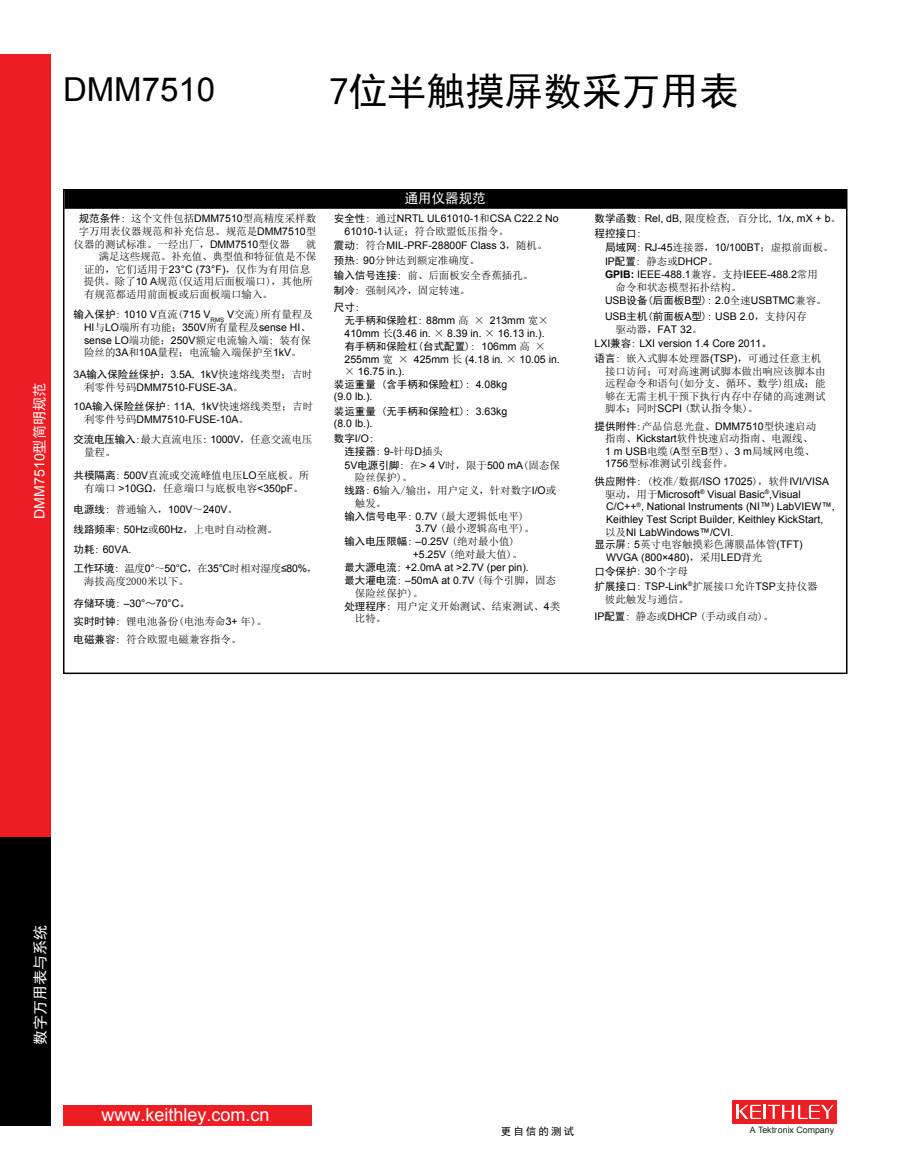
<style>
.page{position:relative;width:918px;height:1175px;background:#fff}
.page>*{position:absolute;margin:0;border:0;box-sizing:border-box;transform-origin:0 0}
.t1{font:39px "Sim Hei";color:#000}
.t2{font:33px "Arial";color:#000}
.t3{font:18px "Arial";color:#fff}
.t4{font:15px "Sim Hei";color:#fff}
.t5{font:14.1px "Arial";color:#fff}
.t6{font:13.5px "Sim Hei";color:#fff}
.t7{font:10.5px/12.6px "Sim Sun";color:#000}
.t8{font:10.5px/12.6px "Arial";color:#000}
.t9{font:10.5px/13.5px "Sim Hei";color:#000}
.t10{font:8.85px "Arial";color:#182321}
.s1{font-family:"Sim Hei"}
.s2{font-family:"Arial"}
.s3{font-family:"Sim Sun"}
.s4{font-weight:700}
</style>
<div class="page">
<div style="left:0;top:54px;width:51px;height:783px;background:#ed1d24"></div>
<div style="left:0;top:837px;width:51px;height:288px;background:#000"></div>
<div style="left:63px;top:1104px;width:249px;height:21px;background:#ed1d24"></div>
<div style="left:732px;top:1100px;width:105px;height:23px;background:#ed1d24"></div>
<hr style="left:763px;top:1104px;width:3px;height:15px;background:#fff">
<svg style="left:737px;top:1104px;width:24px;height:15px"></svg>
<svg style="left:768px;top:1104px;width:65px;height:15px"></svg>
<div style="left:64px;top:189px;width:782px;height:20px;background:#000"></div>
<h2 class="t2" style="left:63px;top:68px;width:154px">DMM7510</h2>
<h1 class="t1" style="left:329px;top:72px;width:411px">7位半触摸屏数采万用表</h1>
<h3 class="t5" style="left:30px;top:519px;width:138px;rotate:-90deg">DMM7510<span class="s1">型简明规范</span></h3>
<p class="t7" style="left:79px;top:212px;width:239px"><span class="s1">规范条件:</span> 这个文件包括<span class="s2">DMM7510</span>型高精度采样数</p>
<p class="t7" style="left:79px;top:225px;width:239px">字万用表仪器规范和补充信息。规范是<span class="s2">DMM7510</span>型</p>
<p class="t7" style="left:74px;top:237px;width:218px">仪器的测试标准。一经出厂，<span class="s2">DMM7510</span>型仪器</p>
<p class="t7" style="left:99px;top:238px;width:219px;line-height:12px;text-align:right">就<br>满足这些规范。补充值、典型值和特征值是不保</p>
<p class="t7" style="left:84px;top:263px;width:231px">证的，它们适用于<span class="s2">23°C (73°F)</span>，仅作为有用信息提供。除了<span class="s2">10 A</span>规范(仅适用后面板端口)，其他所有规范都适用前面板或后面板端口输入。</p>
<p class="t7" style="left:74px;top:308px;width:241px"><span class="s1">输入保护:</span> <span class="s2">1010 V</span>直流(<span class="s2">715 V</span><sub>RMS</sub> <span class="s2">V</span>交流)所有量程及</p>
<p class="t8" style="left:84px;top:321px;width:228px">HI<span class="s3">与</span>LO<span class="s3">端所有功能；</span>350V<span class="s3">所有量程及</span>sense HI<span class="s3">、</span></p>
<p class="t7" style="left:84px;top:333px;width:228px"><span class="s2">sense LO</span>端功能；<span class="s2">250V</span>额定电流输入端; 装有保险丝的<span class="s2">3A</span>和<span class="s2">10A</span>量程；电流输入端保护至<span class="s2">1kV</span>。</p>
<p class="t7" style="left:74px;top:368px;width:241px"><span class="s2">3A</span><span class="s1">输入保险丝保护：</span><span class="s2">3.5A</span>, <span class="s2">1kV</span>快速熔线类型；吉时</p>
<p class="t8" style="left:84px;top:381px;width:161px"><span class="s3">利零件号码</span>DMM7510-FUSE-3A<span class="s3">。</span></p>
<p class="t7" style="left:74px;top:400px;width:241px"><span class="s2">10A</span><span class="s1">输入保险丝保护:</span> <span class="s2">11A</span>, <span class="s2">1kV</span>快速熔线类型；吉时</p>
<p class="t8" style="left:84px;top:412px;width:167px"><span class="s3">利零件号码</span>DMM7510-FUSE-10A<span class="s3">。</span></p>
<p class="t7" style="left:84px;top:433px;width:230px;text-indent:-10px"><span class="s1">交流电压输入:</span>最大直流电压: <span class="s2">1000V</span>，任意交流电压量程。</p>
<p class="t7" style="left:74px;top:469px;width:237px;text-align:center"><span class="s1">共模隔离:</span> <span class="s2">500V</span>直流或交流峰值电压<span class="s2">LO</span>至底板。所有端口 <span class="s2">&gt;10GΩ</span>，任意端口与底板电容<span class="s2">&lt;350pF</span>。</p>
<p class="t8" style="left:74px;top:503px;width:166px"><span class="s1">电源线:</span> <span class="s3">普通输入，</span>100V<span class="s3">～</span>240V<span class="s3">。</span></p>
<p class="t7" style="left:74px;top:523px;width:206px"><span class="s1">线路频率:</span> <span class="s2">50Hz</span>或<span class="s2">60Hz</span>，上电时自动检测。</p>
<p class="t8" style="left:74px;top:539px;width:245px;line-height:19.5px"><span class="s1">功耗:</span> 60VA.<br><span class="s1">工作环境:</span> <span class="s3">温度</span>0°<span class="s3">～</span>50°C<span class="s3">，在</span>35°C<span class="s3">时相对湿度</span>≤80%<span class="s3">，</span></p>
<p class="t7" style="left:84px;top:574px;width:106px">海拔高度2000米以下。</p>
<p class="t8" style="left:74px;top:596px;width:118px"><span class="s1">存储环境:</span> –30°<span class="s1">～</span>70°C<span class="s1">。</span></p>
<p class="t7" style="left:74px;top:612px;width:195px;line-height:18px"><span class="s1">实时时钟:</span> 锂电池备份(电池寿命<span class="s2">3+</span> 年)。<span class="s1">电磁兼容:</span> 符合欧盟电磁兼容指令。</p>
<p class="t6" style="left:405px;top:191px;width:82px">通用仪器规范</p>
<p class="t8" style="left:334px;top:212px;width:226px"><span class="s1">安全性:</span> <span class="s3">通过</span>NRTL UL61010-1<span class="s3">和</span>CSA C22.2 No</p>
<p class="t7" style="left:344px;top:225px;width:166px"><span class="s2">61010-1</span>认证；符合欧盟低压指令。</p>
<p class="t8" style="left:334px;top:239px;width:215px"><span class="s1">震动:</span> <span class="s3">符合</span>MIL-PRF-28800F Class 3<span class="s3">，随机。</span></p>
<p class="t7" style="left:334px;top:253px;width:201px;line-height:15px"><span class="s1">预热:</span> <span class="s2">90</span>分钟达到额定准确度。<br><span class="s1">输入信号连接:</span> 前、后面板安全香蕉插孔。<span class="s1">制冷:</span> 强制风冷，固定转速。</p>
<p class="t9" style="left:334px;top:300px;width:28px">尺寸:</p>
<p class="t8" style="left:344px;top:314px;width:206px"><span class="s1">无手柄和保险杠:</span> 88mm <span class="s3">高 ×</span> 213mm <span class="s3">宽×<br></span>410mm <span class="s3">长</span>(3.46 in. <span class="s3">×</span> 8.39 in. <span class="s3">×</span> 16.13 in.).</p>
<p class="t9" style="left:344px;top:339px;width:203px">有手柄和保险杠(台式配置): <span class="s2">106mm</span> <span class="s3">高 ×</span></p>
<p class="t8" style="left:344px;top:353px;width:217px">255mm <span class="s3">宽 ×</span> 425mm <span class="s3">长</span> (4.18 in. <span class="s3">×</span> 10.05 in. <span class="s3">×</span> 16.75 in.).</p>
<p class="t9" style="left:334px;top:377px;width:175px">装运重量 (含手柄和保险杠): <span class="s2">4.08kg</span></p>
<p class="t8" style="left:334px;top:390px;width:40px">(9.0 lb.).</p>
<p class="t9" style="left:334px;top:404px;width:175px">装运重量 (无手柄和保险杠): <span class="s2">3.63kg</span></p>
<p class="t8" style="left:334px;top:417px;width:40px">(8.0 lb.).</p>
<p class="t9" style="left:344px;top:431px;width:100px;text-indent:-10px">数字<span class="s2">I/O</span>:<br>连接器: <span class="s2">9-</span><span class="s3">针母</span><span class="s2">D</span><span class="s3">插头</span></p>
<p class="t8" style="left:344px;top:458px;width:217px">5V<span class="s1">电源引脚:</span> <span class="s3">在</span>&gt; 4 V<span class="s3">时，限于</span>500 mA<span class="s3">(固态保</span></p>
<p class="t7" style="left:355px;top:471px;width:59px">险丝保护)。</p>
<p class="t7" style="left:344px;top:484px;width:213px"><span class="s1">线路:</span> <span class="s2">6</span>输入/输出，用户定义，针对数字<span class="s2">I/O</span>或</p>
<p class="t7" style="left:355px;top:496px;width:33px">触发。</p>
<p class="t7" style="left:344px;top:509px;width:181px"><span class="s1">输入信号电平:</span> <span class="s2">0.7V</span> (最大逻辑低电平)</p>
<p class="t7" style="left:416px;top:522px;width:121px"><span class="s2">3.7V</span> (最小逻辑高电平)。</p>
<p class="t9" style="left:344px;top:534px;width:172px">输入电压限幅: <span class="s2">–0.25V</span> <span class="s3">(绝对最小值)</span></p>
<p class="t7" style="left:413px;top:547px;width:111px"><span class="s2">+5.25V</span> (绝对最大值)。</p>
<p class="t8" style="left:344px;top:560px;width:213px;line-height:13.5px"><span class="s1">最大源电流:</span> +2.0mA at &gt;2.7V (per pin).<br><span class="s1">最大灌电流:</span> –50mA at 0.7V <span class="s3">(每个引脚，固态</span></p>
<p class="t7" style="left:355px;top:586px;width:70px">保险丝保护)。</p>
<p class="t7" style="left:344px;top:599px;width:217px"><span class="s1">处理程序:</span> 用户定义开始测试、结束测试、<span class="s2">4</span>类</p>
<p class="t7" style="left:355px;top:612px;width:33px">比特。</p>
<p class="t8" style="left:595px;top:213px;width:248px"><span class="s1">数学函数:</span> Rel, dB, <span class="s3">限度检查, 百分比,</span> 1/x, mX + b<span class="s3">。</span></p>
<p class="t9" style="left:595px;top:227px;width:49px">程控接口:</p>
<p class="t8" style="left:605px;top:241px;width:230px;line-height:13.5px"><span class="s1">局域网:</span> RJ-45<span class="s3">连接器，</span>10/100BT<span class="s3">；虚拟前面板。<br></span>IP<span class="s1">配置:</span> <span class="s3">静态或</span>DHCP<span class="s3">。<br></span><span class="s4">GPIB:</span> IEEE-488.1<span class="s3">兼容。支持</span>IEEE-488.2<span class="s3">常用</span></p>
<p class="t7" style="left:616px;top:280px;width:127px">命令和状态模型拓扑结构。</p>
<p class="t8" style="left:605px;top:292px;width:223px;line-height:16.5px">USB<span class="s1">设备(后面板</span>B<span class="s1">型):</span> 2.0<span class="s3">全速</span>USBTMC<span class="s3">兼容。<br></span>USB<span class="s1">主机(前面板</span>A<span class="s1">型):</span> USB 2.0<span class="s3">，支持闪存</span></p>
<p class="t7" style="left:616px;top:322px;width:88px">驱动器，<span class="s2">FAT 32</span>。</p>
<p class="t8" style="left:595px;top:337px;width:179px">LXI<span class="s1">兼容:</span> LXI version 1.4 Core 2011<span class="s1">。</span></p>
<p class="t7" style="left:605px;top:352px;width:222px;text-indent:-10px"><span class="s1">语言:</span> 嵌入式脚本处理器<span class="s2">(TSP)</span>，可通过任意主机接口访问；可对高速测试脚本做出响应该脚本由远程命令和语句(如分支、循环、数学)组成；能够在无需主机干预下执行内存中存储的高速测试脚本；同时<span class="s2">SCPI</span> (默认指令集)。</p>
<p class="t7" style="left:605px;top:419px;width:213px;text-indent:-10px"><span class="s1">提供附件:</span>产品信息光盘、<span class="s2">DMM7510</span>型快速启动指南、<span class="s2">Kickstart</span>软件快速启动指南、电源线、<br><span class="s2">1 m USB</span>电缆(<span class="s2">A</span>型至<span class="s2">B</span>型)、<span class="s2">3 m</span>局域网电缆、<br><span class="s2">1756</span>型标准测试引线套件。</p>
<p class="t8" style="left:605px;top:475px;width:231px;text-indent:-10px"><span class="s1">供应附件:</span> <span class="s3">(校准/数据</span>/ISO 17025<span class="s3">)，软件</span>IVI/VISA<span class="s3">驱动，用于</span>Microsoft<sup>®</sup> Visual Basic<sup>®</sup>,Visual C/C++<sup>®</sup>, National Instruments (NI™) LabVIEW™, Keithley Test Script Builder, Keithley KickStart,<span class="s3">以及</span>NI LabWindows™/CVI.</p>
<p class="t7" style="left:595px;top:538px;width:210px"><span class="s1">显示屏:</span> <span class="s2">5</span>英寸电容触摸彩色薄膜晶体管<span class="s2">(TFT)</span></p>
<p class="t8" style="left:606px;top:550px;width:158px">WVGA (800×480)<span class="s3">，采用</span>LED<span class="s3">背光</span></p>
<p class="t9" style="left:595px;top:564px;width:95px">口令保护: <span class="s2">30</span><span class="s3">个字母</span></p>
<p class="t8" style="left:595px;top:580px;width:225px"><span class="s1">扩展接口:</span> TSP-Link<sup>®</sup><span class="s3">扩展接口允许</span>TSP<span class="s3">支持仪器</span></p>
<p class="t7" style="left:594px;top:590px;width:181px;line-height:17.4px;text-indent:10px">彼此触发与通信。<br><span class="s2">IP</span><span class="s1">配置:</span> 静态或<span class="s2">DHCP</span> (手动或自动)。</p>
<h3 class="t4" style="left:33px;top:1045px;width:122px;rotate:-90deg">数字万用表与系统</h3>
<h3 class="t3" style="left:101px;top:1103px;width:170px">www.keithley.com.cn</h3>
<p class="t9" style="left:501px;top:1124px;width:75px">更自信的测试</p>
<p class="t10" style="left:750px;top:1123px;width:86px">A Tektronix Company</p>
</div>
